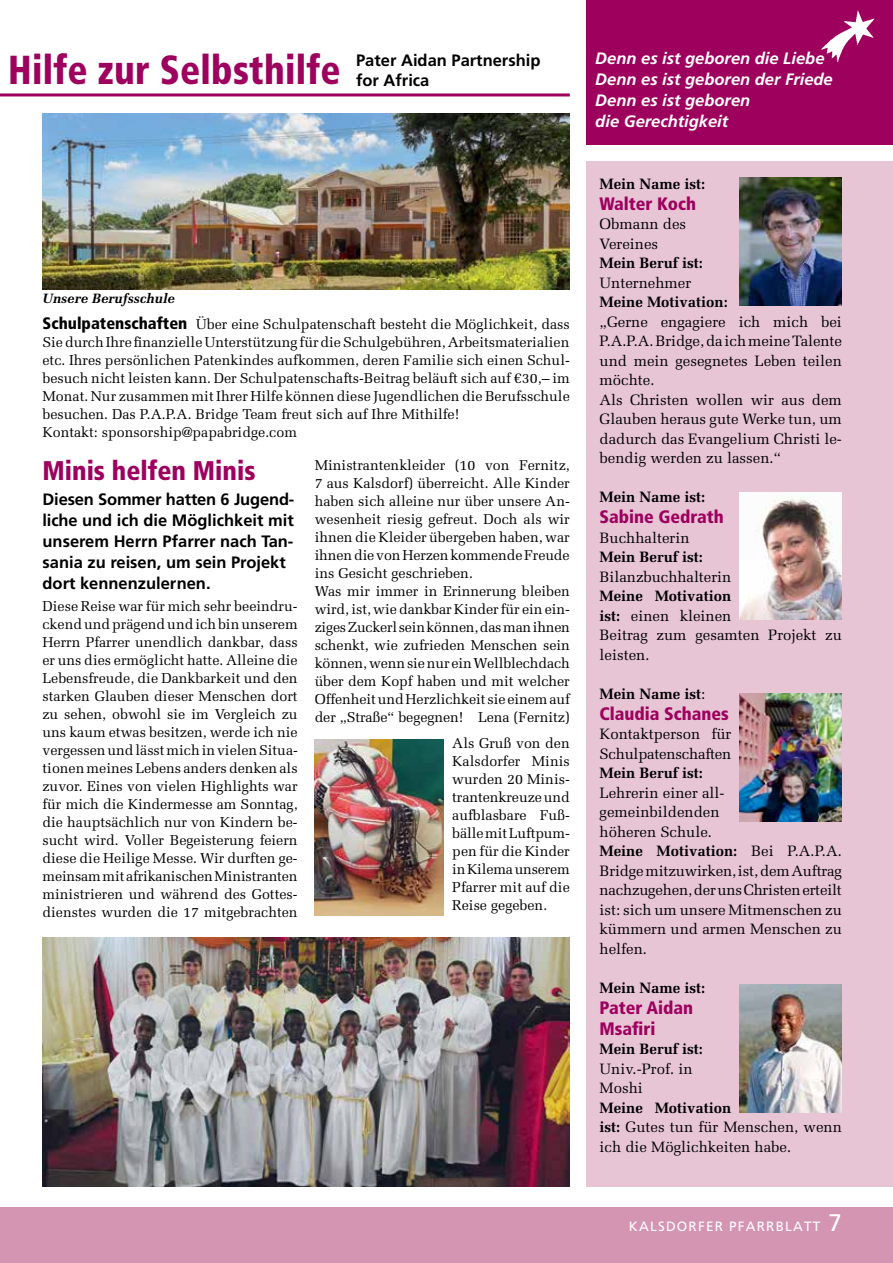
<style>
.page{position:relative;width:893px;height:1263px;background:#fff}
.page>*{position:absolute;margin:0;border:0;box-sizing:border-box;transform-origin:0 0}
.t1{font:900 condensed 40.5px "Frutiger";letter-spacing:.005em;color:#9e005e;scale:.93 1}
.t2{font:900 condensed 27px "Frutiger";color:#9e005e}
.t3{font:900 condensed 18px/21px "Frutiger";color:#9e005e}
.t4{font:700 16.5px/21px "Frutiger";color:#000}
.t5{font:italic 700 16.5px/21px "Frutiger";color:#fff}
.t6{font:15px/19.5px "Melior LT Std";color:#000}
.t7{font:700 15px "Melior LT Std";color:#000}
.t8{font:14.25px/18px "Melior LT Std";color:#000;text-align:justify}
.t9{font:13.5px "Frutiger";letter-spacing:.09em;color:#fff}
.t10{font:italic 700 13.5px "Melior LT Std";color:#000}
.s1{font-family:"Frutiger";font-weight:900;font-stretch:condensed;font-size:16.5px}
.s2{font-weight:700}
.s3{font-weight:400}
.s4{font-size:24px}
</style>
<div class="page">
<div style="left:0;top:1208px;width:893px;height:55px;background:#d395b2"></div>
<div style="left:587px;top:161px;width:306px;height:1025px;background:#e7c5d5"></div>
<div style="left:587px;top:0;width:306px;height:145px;background:#9e005e"></div>
<img style="left:821px;top:10px;width:54px;height:52px">
<img style="left:43px;top:937px;width:527px;height:249px">
<img style="left:315px;top:739px;width:129px;height:176px">
<img style="left:740px;top:178px;width:102px;height:127px">
<img style="left:740px;top:492px;width:102px;height:128px">
<img style="left:740px;top:693px;width:102px;height:128px">
<img style="left:740px;top:984px;width:102px;height:128px">
<hr style="left:0;top:93px;width:570px;height:3px;background:#9e005e">
<img style="left:43px;top:113px;width:527px;height:176px">
<h1 class="t1" style="left:8px;top:46px;width:359px">Hilfe zur Selbsthilfe</h1>
<p class="t4" style="left:356px;top:50px;width:186px;line-height:19.5px">Pater Aidan Partnership for Africa</p>
<p class="t10" style="left:43px;top:291px;width:134px">Unsere Berufsschule</p>
<p class="t8" style="left:43px;top:315px;width:529px;text-align:left"><span class="s1">Schulpatenschaften</span> Über eine Schulpatenschaft besteht die Möglichkeit, dass Sie durch Ihre finanzielle Unterstützung für die Schulgebühren, Arbeitsmaterialien etc. Ihres persönlichen Patenkindes aufkommen, deren Familie sich einen Schul&shy;besuch nicht leisten kann. Der Schulpatenschafts-Beitrag beläuft sich auf €30,– im Monat. Nur zusammen mit Ihrer Hilfe können diese Jugendlichen die Berufsschule besuchen. Das P.A.P.A. Bridge Team freut sich auf Ihre Mithilfe!<br>Kontakt: sponsorship@papabridge.com</p>
<h2 class="t2" style="left:43px;top:454px;width:215px">Minis helfen Minis</h2>
<p class="t4" style="left:43px;top:489px;width:253px">Diesen Sommer hatten 6 Jugend&shy;liche und ich die Möglichkeit mit unserem Herrn Pfarrer nach Tan&shy;sania zu reisen, um sein Projekt dort kennenzulernen.</p>
<p class="t8" style="left:43px;top:598px;width:257px">Diese Reise war für mich sehr beeindru&shy;ckend und prägend und ich bin unserem Herrn Pfarrer unendlich dankbar, dass er uns dies ermöglicht hatte. Alleine die Lebensfreude, die Dankbarkeit und den starken Glauben dieser Menschen dort zu sehen, obwohl sie im Vergleich zu uns kaum etwas besitzen, werde ich nie vergessen und lässt mich in vielen Situa&shy;tionen meines Lebens anders denken als zuvor. Eines von vielen Highlights war für mich die Kindermesse am Sonntag, die hauptsächlich nur von Kindern be&shy;sucht wird. Voller Begeisterung feiern diese die Heilige Messe. Wir durften ge&shy;meinsam mit afrikanischen Ministranten ministrieren und während des Gottes&shy;dienstes wurden die 17 mitgebrachten</p>
<p class="t8" style="left:315px;top:456px;width:257px;text-align:left">Ministrantenkleider (10 von Fernitz, 7 aus Kalsdorf) überreicht. Alle Kinder haben sich alleine nur über unsere An&shy;wesenheit riesig gefreut. Doch als wir ihnen die Kleider übergeben haben, war ihnen die von Herzen kommende Freude ins Gesicht geschrieben.<br>Was mir immer in Erinnerung bleiben wird, ist, wie dankbar Kinder für ein ein&shy;ziges Zuckerl sein können, das man ihnen schenkt, wie zufrieden Menschen sein können, wenn sie nur ein Wellblechdach über dem Kopf haben und mit welcher Offenheit und Herzlichkeit sie einem auf der „Straße“ begegnen! Lena (Fernitz)</p>
<p class="t8" style="left:452px;top:734px;width:119px">Als Gruß von den Kalsdorfer Minis wurden 20 Minis&shy;trantenkreuze und aufblasbare Fuß&shy;bälle mit Luftpum&shy;pen für die Kinder in Kilema unserem Pfarrer mit auf die Reise gegeben.</p>
<p class="t5" style="left:595px;top:47px;width:239px">Denn es ist geboren die Liebe<br>Denn es ist geboren der Friede<br>Denn es ist geboren<br>die Gerechtigkeit</p>
<p class="t7" style="left:600px;top:175px;width:107px">Mein Name ist:</p>
<p class="t3" style="left:600px;top:193px;width:98px">Walter Koch</p>
<p class="t6" style="left:600px;top:214px;width:88px">Obmann des<br>Vereines</p>
<p class="t7" style="left:600px;top:254px;width:105px">Mein Beruf ist:</p>
<p class="t6" style="left:600px;top:273px;width:93px">Unternehmer</p>
<p class="t7" style="left:600px;top:293px;width:130px">Meine Motivation:</p>
<p class="t6" style="left:600px;top:312px;width:244px">„Gerne engagiere ich mich bei<br>P.A.P.A. Bridge, da ich meine Talente und mein gesegnetes Leben teilen möchte.<br>Als Christen wollen wir aus dem<br>Glauben heraus gute Werke tun, um dadurch das Evangelium Christi le&shy;bendig werden zu lassen.“</p>
<p class="t7" style="left:600px;top:488px;width:107px">Mein Name ist:</p>
<p class="t3" style="left:600px;top:506px;width:126px">Sabine Gedrath</p>
<p class="t6" style="left:600px;top:528px;width:91px">Buchhalterin</p>
<p class="t7" style="left:600px;top:548px;width:105px">Mein Beruf ist:</p>
<p class="t6" style="left:600px;top:567px;width:133px">Bilanzbuchhalterin</p>
<p class="t6" style="left:600px;top:586px;width:244px"><span class="s2">Meine Motivation<br>ist:</span> einen kleinen<br>Beitrag zum gesamten Projekt zu leisten.</p>
<p class="t7" style="left:600px;top:685px;width:107px">Mein Name ist<span class="s3">:</span></p>
<p class="t3" style="left:600px;top:703px;width:131px">Claudia Schanes</p>
<p class="t6" style="left:600px;top:724px;width:133px">Kontaktperson für<br>Schulpatenschaften</p>
<p class="t7" style="left:600px;top:764px;width:105px">Mein Beruf ist:</p>
<p class="t6" style="left:600px;top:783px;width:244px">Lehrerin einer all&shy;gemeinbildenden<br>höheren Schule.<br><span class="s2">Meine Motivation:</span> Bei P.A.P.A.<br>Bridge mitzuwirken, ist, dem Auftrag nachzugehen, der uns Christen erteilt ist: sich um unsere Mitmenschen zu kümmern und armen Menschen zu helfen.</p>
<p class="t7" style="left:600px;top:979px;width:107px">Mein Name ist:</p>
<p class="t3" style="left:600px;top:997px;width:95px">Pater Aidan<br>Msafiri</p>
<p class="t7" style="left:600px;top:1040px;width:105px">Mein Beruf ist:</p>
<p class="t6" style="left:600px;top:1059px;width:95px">Univ.-Prof. in<br>Moshi</p>
<p class="t6" style="left:600px;top:1098px;width:244px"><span class="s2">Meine Motivation<br>ist:</span> Gutes tun für Menschen, wenn ich die Möglichkeiten habe.</p>
<p class="t9" style="left:629px;top:1218px;width:215px">KALSDORFER PFARRBLATT <span class="s4">7</span></p>
</div>
